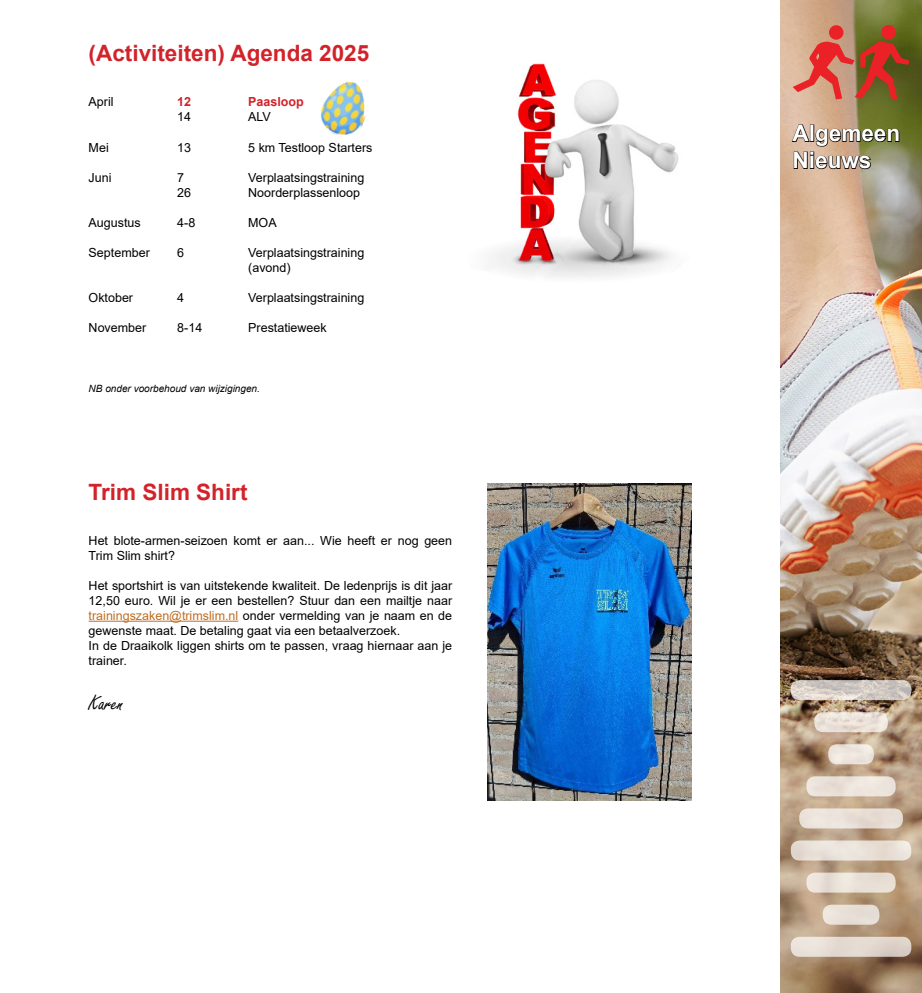
<style>
.page{position:relative;width:922px;height:993px;background:#fff}
.page>*{position:absolute;margin:0;border:0;box-sizing:border-box;transform-origin:0 0}
.t1{font:700 22.5px "Arial";color:#d2232a}
.t2{font:700 22.5px/27px "Arial";color:#fff}
.t3{font:22.5px "Freestyle Script";color:#000}
.t4{font:12.5px/15px "Arial";color:#000}
.t5{font:700 12.5px "Arial";color:#d2232a}
.t6{font:italic 10px "Arial";color:#000}
.s1{color:#be6e23}
</style>
<div class="page">
<img style="left:490px;top:63px;width:189px;height:215px">
<img style="left:780px;top:0;width:141px;height:992px">
<svg style="left:790px;top:123px;width:109px;height:47px;background:#8c7d60"></svg>
<svg style="left:792px;top:25px;width:117px;height:74px;background:#b46a4c"></svg>
<svg style="left:790px;top:679px;width:121px;height:21px;background:#cbc2bb"></svg>
<svg style="left:814px;top:712px;width:73px;height:20px"></svg>
<div style="left:828px;top:744px;width:45px;height:20px;background:#ede5de;border-radius:9px"></div>
<div style="left:806px;top:776px;width:89px;height:20px;background:#ebe4dc;border-radius:9px"></div>
<div style="left:799px;top:808px;width:103px;height:20px;background:#e9e0d8;border-radius:9px"></div>
<div style="left:790px;top:840px;width:121px;height:20px;background:#e9e1d9;border-radius:9px"></div>
<div style="left:806px;top:872px;width:89px;height:20px;background:#e8e0d6;border-radius:9px"></div>
<div style="left:822px;top:904px;width:57px;height:20px;background:#e7dfd7;border-radius:9px"></div>
<div style="left:790px;top:936px;width:121px;height:20px;background:linear-gradient(to right,#ede6de,#d9cec5);border-radius:9px"></div>
<hr style="left:89px;top:620px;width:149px;height:1px;background:#be6e23">
<img style="left:487px;top:483px;width:204px;height:317px">
<img style="left:320px;top:81px;width:46px;height:54px">
<h1 class="t1" style="left:89px;top:38px;width:282px">(Activiteiten) Agenda 2025</h1>
<p class="t4" style="left:89px;top:94px;width:26px">April</p>
<p class="t5" style="left:177px;top:93px;width:15px">12</p>
<p class="t5" style="left:248px;top:93px;width:57px">Paasloop</p>
<p class="t4" style="left:177px;top:109px;width:15px">14</p>
<p class="t4" style="left:248px;top:109px;width:24px">ALV</p>
<p class="t4" style="left:89px;top:139px;width:22px">Mei</p>
<p class="t4" style="left:177px;top:139px;width:15px">13</p>
<p class="t4" style="left:248px;top:139px;width:126px">5 km Testloop Starters</p>
<p class="t4" style="left:89px;top:169px;width:24px">Juni</p>
<p class="t4" style="left:177px;top:169px;width:8px">7</p>
<p class="t4" style="left:248px;top:169px;width:118px">Verplaatsingstraining</p>
<p class="t4" style="left:177px;top:184px;width:15px">26</p>
<p class="t4" style="left:248px;top:184px;width:113px">Noorderplassenloop</p>
<p class="t4" style="left:89px;top:214px;width:54px">Augustus</p>
<p class="t4" style="left:177px;top:214px;width:20px">4-8</p>
<p class="t4" style="left:248px;top:214px;width:30px">MOA</p>
<p class="t4" style="left:89px;top:244px;width:63px">September</p>
<p class="t4" style="left:177px;top:244px;width:8px">6</p>
<p class="t4" style="left:248px;top:244px;width:118px">Verplaatsingstraining (avond)</p>
<p class="t4" style="left:89px;top:289px;width:46px">Oktober</p>
<p class="t4" style="left:177px;top:289px;width:8px">4</p>
<p class="t4" style="left:248px;top:289px;width:118px">Verplaatsingstraining</p>
<p class="t4" style="left:89px;top:319px;width:59px">November</p>
<p class="t4" style="left:177px;top:319px;width:27px">8-14</p>
<p class="t4" style="left:248px;top:319px;width:80px">Prestatieweek</p>
<p class="t6" style="left:89px;top:381px;width:173px">NB onder voorbehoud van wijzigingen.</p>
<h1 class="t1" style="left:89px;top:476px;width:160px">Trim Slim Shirt</h1>
<p class="t4" style="left:89px;top:532px;width:365px">Het blote-armen-seizoen komt er aan... Wie heeft er nog geen<br>Trim Slim shirt?</p>
<p class="t4" style="left:89px;top:577px;width:365px">Het sportshirt is van uitstekende kwaliteit. De ledenprijs is dit jaar 12,50 euro. Wil je er een bestellen? Stuur dan een mailtje naar <span class="s1">trainingszaken@trimslim.nl</span> onder vermelding van je naam en de gewenste maat. De betaling gaat via een betaalverzoek.<br>In de Draaikolk liggen shirts om te passen, vraag hiernaar aan je trainer.</p>
<h1 class="t3" style="left:89px;top:690px;width:37px">Karen</h1>
<h1 class="t2" style="left:792px;top:120px;width:109px">Algemeen<br>Nieuws</h1>
</div>
